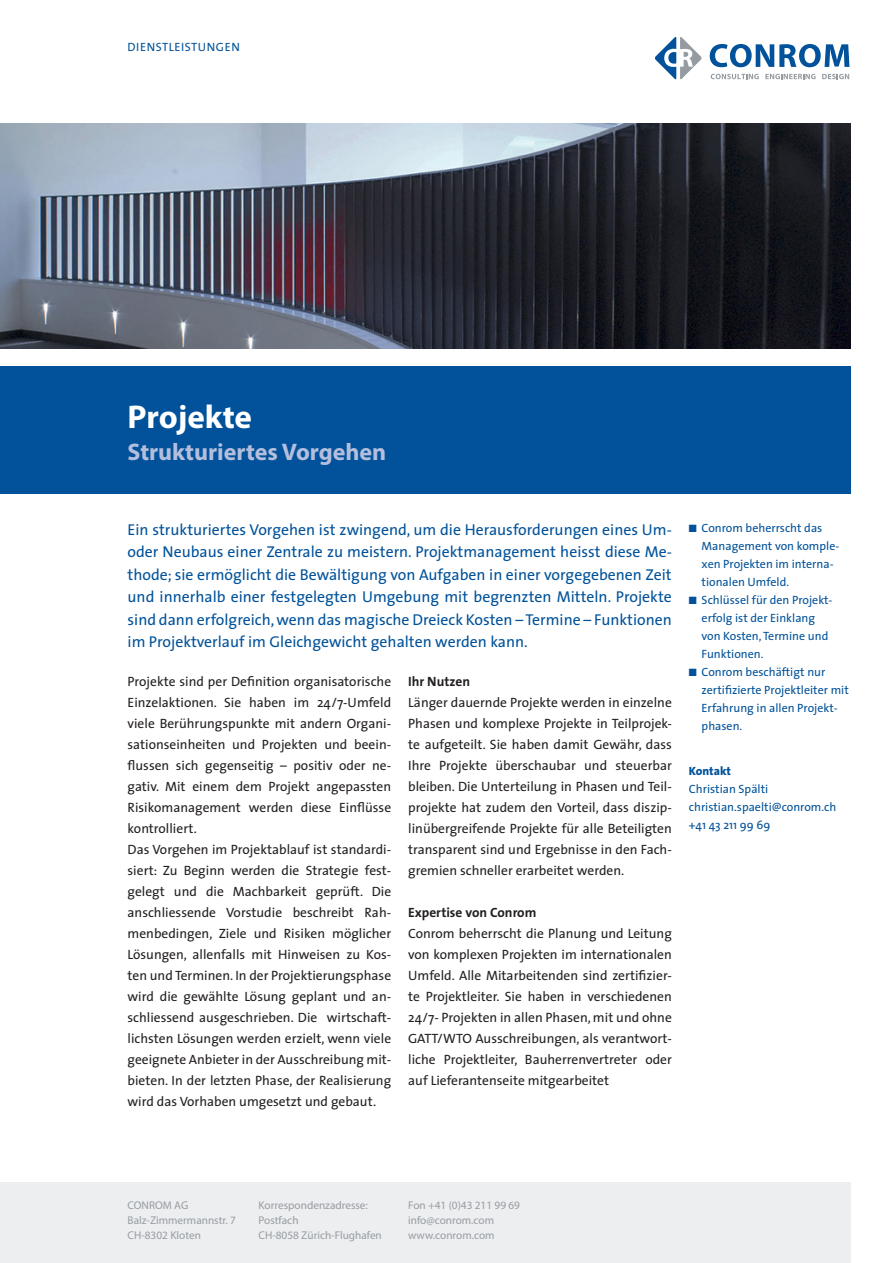
<style>
.page{position:relative;width:893px;height:1263px;background:#fff}
.page>*{position:absolute;margin:0;border:0;box-sizing:border-box;transform-origin:0 0}
.t1{font:700 33px "Myriad Pro";color:#fff}
.t2{font:700 24px "Myriad Pro";color:#b5bfdd}
.t3{font:15.75px/22.5px "The Sans";color:#01529a;text-align:justify}
.t4{font:13.5px/21px "The Sans";color:#231f20;text-align:justify}
.t5{font:700 13.5px "The Sans";color:#231f20}
.t6{font:12px/18px "The Sans";color:#01529a}
.t7{font:12px "The Sans";letter-spacing:.05em;color:#01529a}
.t8{font:800 12px "The Sans";color:#01529a}
.t9{font:11.25px/15px "Myriad Pro";color:#959ca1}
</style>
<div class="page">
<div style="left:0;top:366px;width:850px;height:127px;background:#01529a"></div>
<img style="left:0;top:123px;width:850px;height:226px">
<svg style="left:710px;top:44px;width:139px;height:23px"></svg>
<svg style="left:655px;top:37px;width:47px;height:42px"></svg>
<svg style="left:711px;top:74px;width:48px;height:5px"></svg>
<svg style="left:765px;top:74px;width:50px;height:5px"></svg>
<svg style="left:822px;top:74px;width:27px;height:5px"></svg>
<div style="left:0;top:1182px;width:850px;height:81px;background:#edeef0"></div>
<p class="t7" style="left:128px;top:37px;width:114px">DIENSTLEISTUNGEN</p>
<h1 class="t1" style="left:128px;top:395px;width:126px">Projekte</h1>
<h2 class="t2" style="left:128px;top:436px;width:260px">Strukturiertes Vorgehen</h2>
<p class="t3" style="left:128px;top:517px;width:546px">Ein strukturiertes Vorgehen ist zwingend, um die Herausforderungen eines Um&shy;oder Neubaus einer Zentrale zu meistern. Projektmanagement heisst diese Me&shy;thode; sie ermöglicht die Bewältigung von Aufgaben in einer vorgegebenen Zeit und innerhalb einer festgelegten Umgebung mit begrenzten Mitteln. Projekte sind dann erfolgreich, wenn das magische Dreieck Kosten – Termine – Funktionen im Projektverlauf im Gleichgewicht gehalten werden kann.</p>
<p class="t4" style="left:128px;top:670px;width:265px;text-align:left">Projekte sind per Definition organisatorische Einzelaktionen. Sie haben im 24/7-Umfeld viele Berührungspunkte mit andern Organi&shy;sationseinheiten und Projekten und beein&shy;flussen sich gegenseitig – positiv oder ne&shy;gativ. Mit einem dem Projekt angepassten Risikomanagement werden diese Einflüsse kontrolliert.<br>Das Vorgehen im Projektablauf ist standardi&shy;siert: Zu Beginn werden die Strategie fest&shy;gelegt und die Machbarkeit geprüft. Die anschliessende Vorstudie beschreibt Rah&shy;menbedingen, Ziele und Risiken möglicher Lösungen, allenfalls mit Hinweisen zu Kos&shy;ten und Terminen. In der Projektierungsphase wird die gewählte Lösung geplant und an&shy;schliessend ausgeschrieben. Die wirtschaft&shy;lichsten Lösungen werden erzielt, wenn viele geeignete Anbieter in der Ausschreibung mit&shy;bieten. In der letzten Phase, der Realisierung wird das Vorhaben umgesetzt und gebaut.</p>
<p class="t5" style="left:408px;top:670px;width:63px">Ihr Nutzen</p>
<p class="t4" style="left:408px;top:691px;width:265px">Länger dauernde Projekte werden in einzelne Phasen und komplexe Projekte in Teilprojek&shy;te aufgeteilt. Sie haben damit Gewähr, dass Ihre Projekte überschaubar und steuerbar bleiben. Die Unterteilung in Phasen und Teil&shy;projekte hat zudem den Vorteil, dass diszip&shy;linübergreifende Projekte für alle Beteiligten transparent sind und Ergebnisse in den Fach&shy;gremien schneller erarbeitet werden.</p>
<p class="t5" style="left:408px;top:901px;width:130px">Expertise von Conrom</p>
<p class="t4" style="left:408px;top:923px;width:265px">Conrom beherrscht die Planung und Leitung von komplexen Projekten im internationalen Umfeld. Alle Mitarbeitenden sind zertifizier&shy;te Projektleiter. Sie haben in verschiedenen 24/7- Projekten in allen Phasen, mit und ohne GATT/WTO Ausschreibungen, als verantwort&shy;liche Projektleiter, Bauherrenvertreter oder auf Lieferantenseite mitgearbeitet</p>
<p class="t6" style="left:702px;top:518px;width:139px;text-indent:-13px">■ Conrom beherrscht das<br>Management von komple&shy;xen Projekten im interna&shy;tionalen Umfeld.</p>
<p class="t6" style="left:702px;top:590px;width:131px;text-indent:-13px">■ Schlüssel für den Projekt&shy;erfolg ist der Einklang von Kosten, Termine und<br>Funktionen.</p>
<p class="t6" style="left:702px;top:662px;width:149px;text-indent:-13px">■ Conrom beschäftigt nur zertifizierte Projektleiter mit<br>Erfahrung in allen Projekt&shy;phasen.</p>
<p class="t8" style="left:689px;top:761px;width:44px">Kontakt</p>
<p class="t6" style="left:689px;top:779px;width:149px">Christian Spälti christian.spaelti@conrom.ch +41 43 211 99 69</p>
<p class="t9" style="left:128px;top:1197px;width:110px">CONROM AG<br>Balz-Zimmermannstr. 7<br>CH-8302 Kloten</p>
<p class="t9" style="left:259px;top:1197px;width:125px">Korrespondenzadresse:<br>Postfach<br>CH-8058 Zürich-Flughafen</p>
<p class="t9" style="left:408px;top:1197px;width:113px">Fon +41 (0)43 211 99 69 info@conrom.com www.conrom.com</p>
</div>
